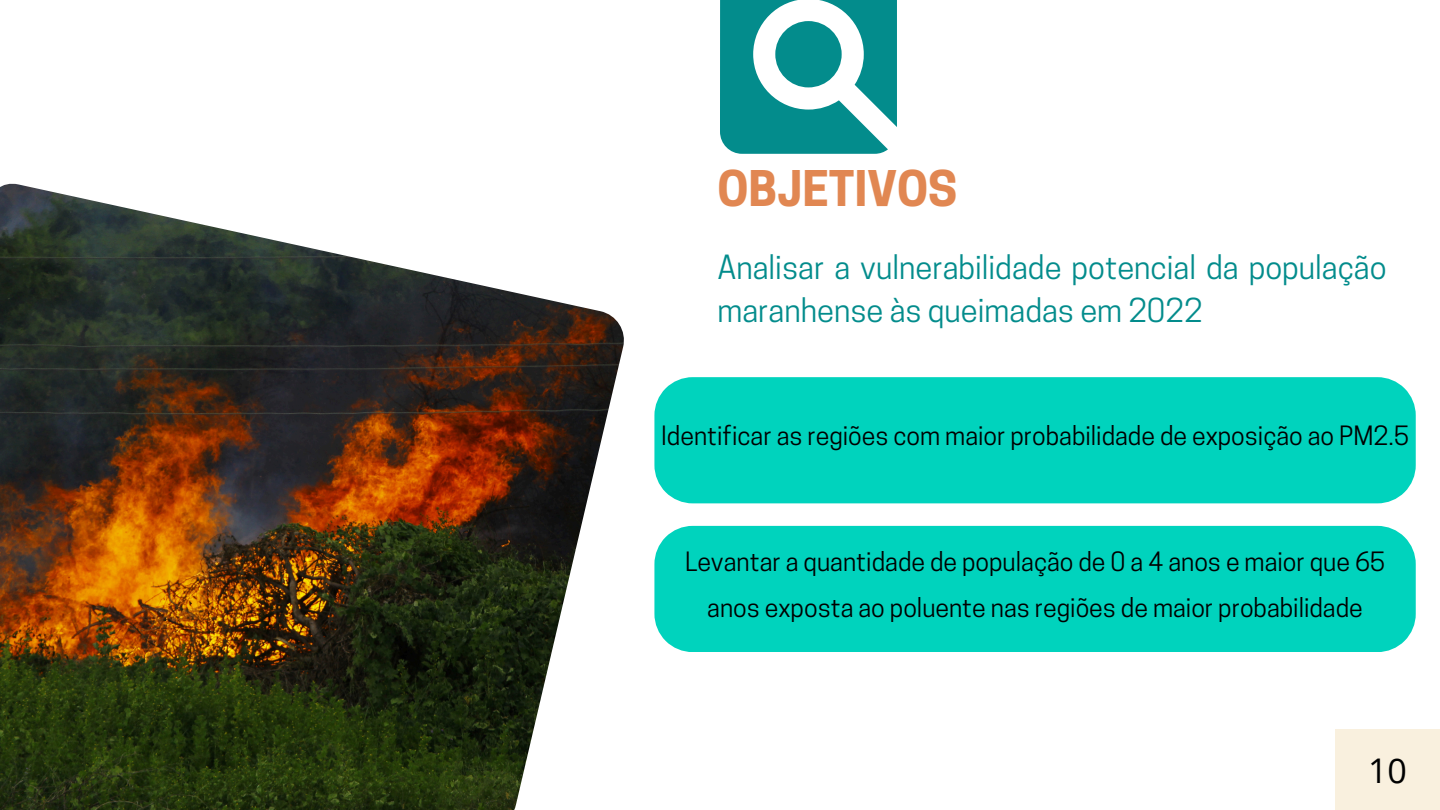
<style>
.page{position:relative;width:1440px;height:810px;background:#fff}
.page>*{position:absolute;margin:0;border:0;box-sizing:border-box;transform-origin:0 0}
.t1{font:700 46.2px "Cooper Hewitt";color:#e18752}
.t2{font:34px "Open Sans";color:#000}
.t3{font:31px/42.8px "Cooper Hewitt";color:#038c8c}
.t4{font:25px/46.5px "Cooper Hewitt";color:#000;text-align:center}
</style>
<div class="page">
<img style="left:0;top:184px;width:624px;height:626px">
<svg style="left:720px;top:0;width:177px;height:154px"></svg>
<div style="left:654px;top:377px;width:762px;height:126px;background:#00d3bd"></div>
<div style="left:654px;top:526px;width:762px;height:126px;background:#00d3bd"></div>
<div style="left:1335px;top:729px;width:105px;height:81px;background:#f9f0de"></div>
<h1 class="t1" style="left:717px;top:171px;width:241px">OBJETIVOS</h1>
<h2 class="t3" style="left:717px;top:250px;width:671px">Analisar a vulnerabilidade potencial da população maranhense às queimadas em 2022</h2>
<p class="t4" style="left:661px;top:416px;width:749px">Identificar as regiões com maior probabilidade de exposição ao PM2.5</p>
<p class="t4" style="left:685px;top:541px;width:702px">Levantar a quantidade de população de 0 a 4 anos e maior que 65 anos exposta ao poluente nas regiões de maior probabilidade</p>
<p class="t2" style="left:1368px;top:747px;width:40px">10</p>
</div>
